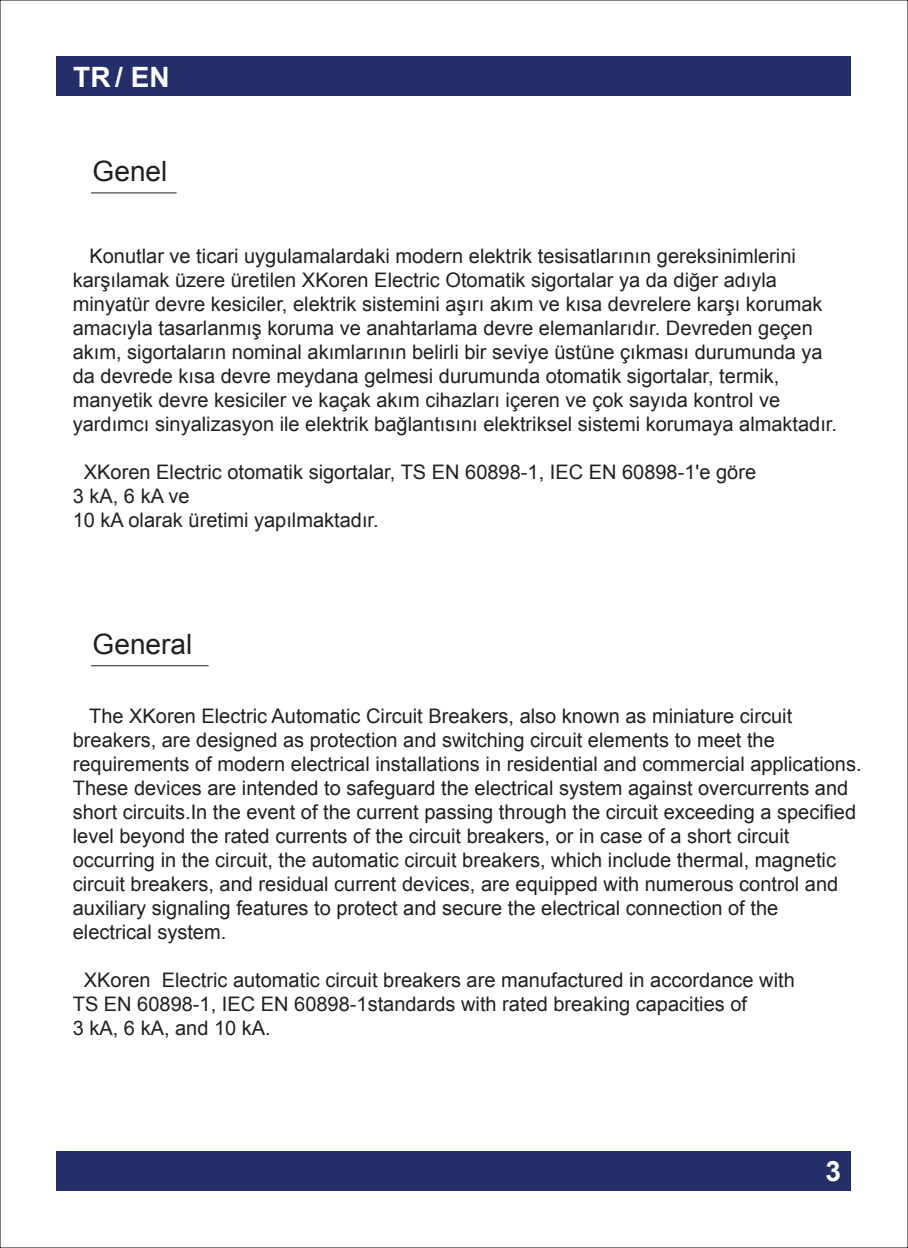
<style>
.page{position:relative;width:908px;height:1248px;background:#fff}
.page>*{position:absolute;margin:0;border:0;box-sizing:border-box;transform-origin:0 0}
.t1{font:28px "Arial";color:#231f20}
.t2{font:700 28px "Arial";color:#fff}
.t3{font:20px/24px "Arial";color:#231f20}
</style>
<div class="page">
<div style="left:57px;top:1150px;width:793px;height:40px;background:#242f69"></div>
<div style="left:57px;top:56px;width:793px;height:40px;background:#242f69"></div>
<hr style="left:91px;top:192px;width:85px;height:1px;background:#231f20">
<hr style="left:91px;top:665px;width:117px;height:1px;background:#231f20">
<h1 class="t2" style="left:73px;top:59px;width:98px">TR / EN</h1>
<h1 class="t1" style="left:93px;top:152px;width:76px">Genel</h1>
<p class="t3" style="left:73px;top:244px;width:765px;text-indent:17px">Konutlar ve ticari uygulamalardaki modern elektrik tesisatlarının gereksinimlerini karşılamak üzere üretilen XKoren Electric Otomatik sigortalar ya da diğer adıyla minyatür devre kesiciler, elektrik sistemini aşırı akım ve kısa devrelere karşı korumak amacıyla tasarlanmış koruma ve anahtarlama devre elemanlarıdır. Devreden geçen akım, sigortaların nominal akımlarının belirli bir seviye üstüne çıkması durumunda ya da devrede kısa devre meydana gelmesi durumunda otomatik sigortalar, termik, manyetik devre kesiciler ve kaçak akım cihazları içeren ve çok sayıda kontrol ve yardımcı sinyalizasyon ile elektrik bağlantısını elektriksel sistemi korumaya almaktadır.</p>
<p class="t3" style="left:73px;top:460px;width:684px;text-indent:11px">XKoren Electric otomatik sigortalar, TS EN 60898-1, IEC EN 60898-1'e göre<br>3 kA, 6 kA ve<br>10 kA olarak üretimi yapılmaktadır.</p>
<h1 class="t1" style="left:93px;top:625px;width:101px">General</h1>
<p class="t3" style="left:73px;top:703px;width:790px;text-indent:16px">The XKoren Electric Automatic Circuit Breakers, also known as miniature circuit breakers, are designed as protection and switching circuit elements to meet the requirements of modern electrical installations in residential and commercial applications.<br>These devices are intended to safeguard the electrical system against overcurrents and short circuits.In the event of the current passing through the circuit exceeding a specified level beyond the rated currents of the circuit breakers, or in case of a short circuit occurring in the circuit, the automatic circuit breakers, which include thermal, magnetic circuit breakers, and residual current devices, are equipped with numerous control and auxiliary signaling features to protect and secure the electrical connection of the electrical system.</p>
<p class="t3" style="left:73px;top:967px;width:723px;text-indent:11px">XKoren Electric automatic circuit breakers are manufactured in accordance with<br>TS EN 60898-1, IEC EN 60898-1standards with rated breaking capacities of<br>3 kA, 6 kA, and 10 kA.</p>
<h1 class="t2" style="left:825px;top:1152px;width:17px">3</h1>
</div>
